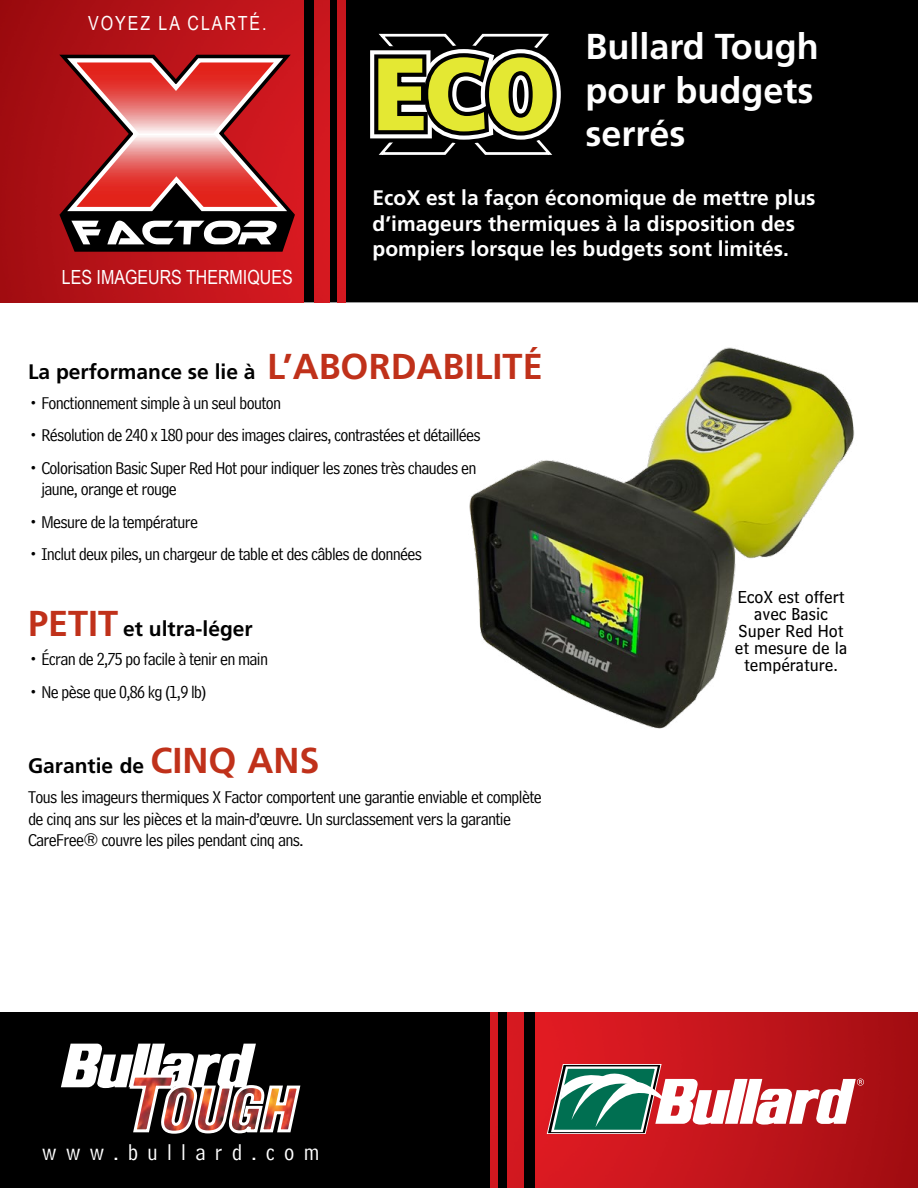
<style>
.page{position:relative;width:918px;height:1188px;background:#fff}
.page>*{position:absolute;margin:0;border:0;box-sizing:border-box;transform-origin:0 0}
.t1{font:700 36px/43.2px "Frutiger";color:#fff}
.t2{font:23.25px "Bell Centennial Address";letter-spacing:.4em;color:#fff}
.t3{font:700 21px/25.2px "Frutiger";color:#fff}
.t4{font:700 21px "Frutiger";color:#000}
.t5{font:19.5px "Arial Narrow";color:#fff}
.t6{font:19.5px "Arial Narrow";letter-spacing:.1em;color:#fff}
.t7{font:18px/21.6px "Bell Centennial Address";letter-spacing:-.035em;color:#000}
.t8{font:18px/17px "Bell Centennial Sub Caption";color:#000;text-align:center}
.s1{font-size:36px;color:#c0311a}
</style>
<div class="page">
<div style="left:303px;top:0;width:615px;height:302px;background:#000"></div>
<img style="left:0;top:0;width:303px;height:302px">
<img style="left:314px;top:0;width:15px;height:302px">
<img style="left:338px;top:0;width:7px;height:302px">
<svg style="left:54px;top:49px;width:246px;height:203px"></svg>
<div style="left:0;top:1012px;width:918px;height:176px;background:#000"></div>
<img style="left:536px;top:1012px;width:382px;height:176px">
<div style="left:508px;top:1012px;width:15px;height:176px;background:#d51920"></div>
<img style="left:491px;top:1012px;width:7px;height:176px">
<svg style="left:547px;top:1064px;width:317px;height:70px"></svg>
<svg style="left:61px;top:1043px;width:240px;height:91px"></svg>
<img style="left:469px;top:347px;width:386px;height:382px">
<svg style="left:364px;top:27px;width:203px;height:135px"></svg>
<p class="t6" style="left:88px;top:9px;width:180px">VOYEZ LA CLARTÉ.</p>
<p class="t5" style="left:62px;top:263px;width:232px">LES IMAGEURS THERMIQUES</p>
<h1 class="t1" style="left:585px;top:25px;width:235px">Bullard Tough pour budgets serrés</h1>
<p class="t3" style="left:373px;top:185px;width:445px">EcoX est la façon économique de mettre plus d’imageurs thermiques à la disposition des pompiers lorsque les budgets sont limités.</p>
<p class="t4" style="left:28px;top:359px;width:516px">La performance se lie à <span class="s1">L’ABORDABILITÉ</span></p>
<p class="t7" style="left:28px;top:392px;width:255px">• Fonctionnement simple à un seul bouton</p>
<p class="t7" style="left:28px;top:424px;width:454px">• Résolution de 240 x 180 pour des images claires, contrastées et détaillées</p>
<p class="t7" style="left:41px;top:457px;width:436px;text-indent:-13px">• Colorisation Basic Super Red Hot pour indiquer les zones très chaudes en jaune, orange et rouge</p>
<p class="t7" style="left:28px;top:511px;width:172px">• Mesure de la température</p>
<p class="t7" style="left:28px;top:543px;width:396px">• Inclut deux piles, un chargeur de table et des câbles de données</p>
<p class="t4" style="left:28px;top:616px;width:226px"><span class="s1">PETIT</span> et ultra-léger</p>
<p class="t7" style="left:28px;top:648px;width:241px">• Écran de 2,75 po facile à tenir en main</p>
<p class="t7" style="left:28px;top:681px;width:180px">• Ne pèse que 0,86 kg (1,9 lb)</p>
<p class="t4" style="left:28px;top:754px;width:293px">Garantie de <span class="s1">CINQ ANS</span></p>
<p class="t7" style="left:28px;top:786px;width:515px">Tous les imageurs thermiques X Factor comportent une garantie enviable et complète de cinq ans sur les pièces et la main-d’œuvre. Un surclassement vers la garantie<br>CareFree® couvre les piles pendant cinq ans.</p>
<p class="t2" style="left:42px;top:1139px;width:278px">www.bullard.com</p>
<p class="t8" style="left:735px;top:588px;width:114px">EcoX est offert avec Basic<br>Super Red Hot et mesure de la température.</p>
</div>
